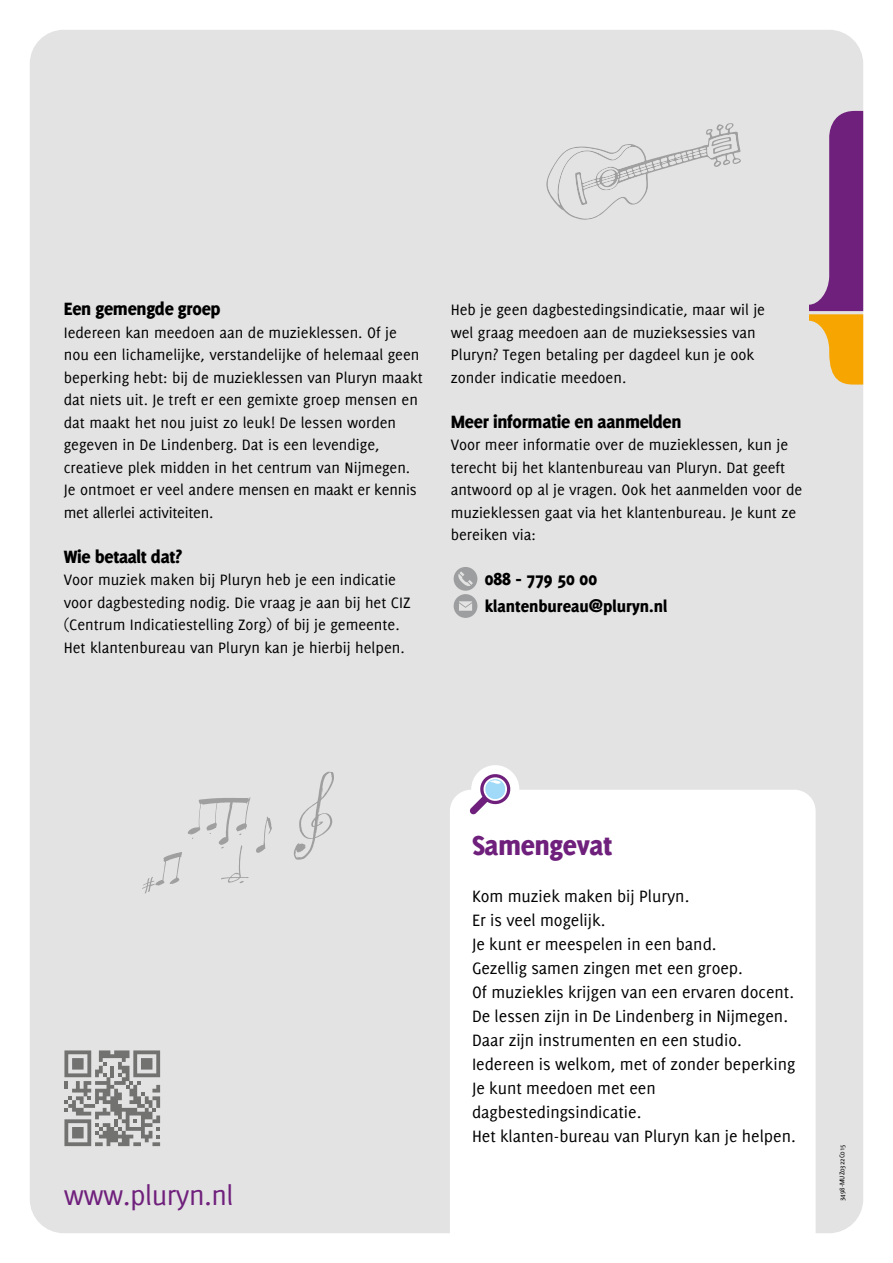
<style>
.page{position:relative;width:893px;height:1263px;background:#fff}
.page>*{position:absolute;margin:0;border:0;box-sizing:border-box;transform-origin:0 0}
.t1{font:30px "Delicious";letter-spacing:-.015em;color:#6f207c}
.t2{font:800 30px "Delicious";letter-spacing:-.015em;color:#6f207c}
.t3{font:800 19.5px "Delicious";letter-spacing:-.015em;color:#000}
.t4{font:18px/24px "Delicious";color:#000}
.t5{font:800 18px "Delicious";color:#000}
.t6{font:16.5px/22.5px "Delicious";color:#000}
.t7{font:7.5px "Delicious";color:#000}
</style>
<div class="page">
<div style="left:30px;top:30px;width:833px;height:1203px;background:#e3e3e3;border-radius:34px"></div>
<div style="left:450px;top:790px;width:366px;height:443px;background:#fff"></div>
<div style="left:471px;top:765px;width:48px;height:48px;background:#fff;border-radius:50%"></div>
<svg style="left:469px;top:774px;width:43px;height:41px"></svg>
<svg style="left:809px;top:111px;width:54px;height:274px"></svg>
<svg style="left:64px;top:1050px;width:96px;height:96px"></svg>
<svg style="left:546px;top:123px;width:195px;height:97px"></svg>
<svg style="left:188px;top:797px;width:62px;height:86px"></svg>
<svg style="left:256px;top:771px;width:78px;height:89px"></svg>
<svg style="left:142px;top:852px;width:40px;height:42px"></svg>
<svg style="left:454px;top:567px;width:23px;height:51px"></svg>
<p class="t3" style="left:64px;top:297px;width:158px">Een gemengde groep</p>
<p class="t6" style="left:64px;top:321px;width:361px">Iedereen kan meedoen aan de muzieklessen. Of je nou een lichamelijke, verstandelijke of helemaal geen beperking hebt: bij de muzieklessen van Pluryn maakt dat niets uit. Je treft er een gemixte groep mensen en dat maakt het nou juist zo leuk! De lessen worden gegeven in De Lindenberg. Dat is een levendige, creatieve plek midden in het centrum van Nijmegen.<br>Je ontmoet er veel andere mensen en maakt er kennis met allerlei activiteiten.</p>
<p class="t3" style="left:64px;top:545px;width:120px">Wie betaalt dat?</p>
<p class="t6" style="left:64px;top:568px;width:348px">Voor muziek maken bij Pluryn heb je een indicatie voor dagbesteding nodig. Die vraag je aan bij het CIZ (Centrum Indicatiestelling Zorg) of bij je gemeente.<br>Het klantenbureau van Pluryn kan je hierbij helpen.</p>
<p class="t6" style="left:451px;top:298px;width:316px">Heb je geen dagbestedingsindicatie, maar wil je wel graag meedoen aan de muzieksessies van Pluryn? Tegen betaling per dagdeel kun je ook zonder indicatie meedoen.</p>
<p class="t3" style="left:451px;top:410px;width:232px">Meer informatie en aanmelden</p>
<p class="t6" style="left:451px;top:433px;width:353px">Voor meer informatie over de muzieklessen, kun je terecht bij het klantenbureau van Pluryn. Dat geeft antwoord op al je vragen. Ook het aanmelden voor de muzieklessen gaat via het klantenbureau. Je kunt ze bereiken via:</p>
<p class="t3" style="left:485px;top:567px;width:114px">088 - 779 50 00</p>
<p class="t5" style="left:485px;top:596px;width:184px">klantenbureau@pluryn.nl</p>
<h1 class="t1" style="left:64px;top:1178px;width:171px">www.pluryn.nl</h1>
<h1 class="t2" style="left:472px;top:828px;width:142px">Samengevat</h1>
<p class="t4" style="left:472px;top:883px;width:325px">Kom muziek maken bij Pluryn.<br>Er is veel mogelijk.<br>Je kunt er meespelen in een band.<br>Gezellig samen zingen met een groep.<br>Of muziekles krijgen van een ervaren docent.<br>De lessen zijn in De Lindenberg in Nijmegen.<br>Daar zijn instrumenten en een studio.<br>Iedereen is welkom, met of zonder beperking Je kunt meedoen met een dagbestedingsindicatie.<br>Het klanten-bureau van Pluryn kan je helpen.</p>
<p class="t7" style="left:838px;top:1201px;width:58px;rotate:-90deg">3498-MUZ0322C015</p>
</div>
